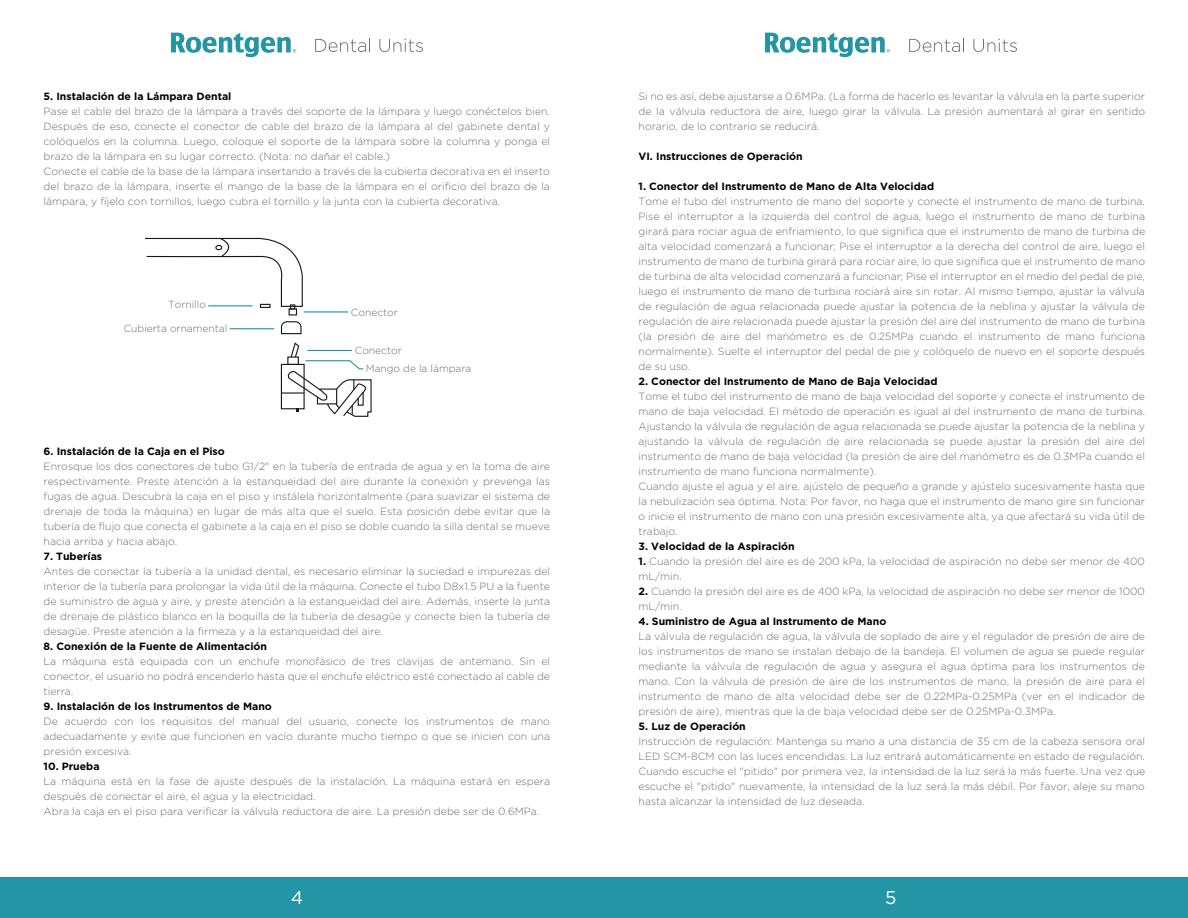
<style>
.page{position:relative;width:1188px;height:918px;background:#fff}
.page>*{position:absolute;margin:0;border:0;box-sizing:border-box;transform-origin:0 0}
.t1{font:18.45px "Gotham HTF";color:#fff}
.t2{font:300 10.5px/15px "Gotham HTF";color:#696d71;text-align:justify}
.t3{font:700 10.5px "Gotham HTF";color:#000001}
.t4{font:300 10.2px/17.4px "Gotham HTF";color:#696d71}
.s1{font-weight:700;color:#000001}
</style>
<div class="page">
<div style="left:0;top:878px;width:1188px;height:40px;background:#2495a5"></div>
<svg style="left:145px;top:237px;width:158px;height:73px"></svg>
<div style="left:289px;top:308px;width:8px;height:7px;border:1px solid #19171c"></div>
<svg style="left:280px;top:321px;width:22px;height:14px"></svg>
<div style="left:281px;top:364px;width:24px;height:45px;border:1px solid #19171c"></div>
<div style="left:260px;top:304px;width:11px;height:4px;border:1px solid #19171c"></div>
<hr style="left:281px;top:392px;width:23px;height:2px;background:#19171c">
<hr style="left:304px;top:311px;width:44px;height:2px;background:#1d96a5">
<hr style="left:208px;top:305px;width:45px;height:1px;background:#1d96a5">
<hr style="left:230px;top:328px;width:44px;height:1px;background:#1d96a5">
<svg style="left:287px;top:343px;width:85px;height:74px"></svg>
<svg style="left:171px;top:33px;width:125px;height:24px"></svg>
<svg style="left:315px;top:38px;width:55px;height:14px"></svg>
<svg style="left:379px;top:39px;width:44px;height:13px"></svg>
<svg style="left:765px;top:33px;width:125px;height:24px"></svg>
<svg style="left:909px;top:38px;width:55px;height:14px"></svg>
<svg style="left:973px;top:39px;width:44px;height:13px"></svg>
<p class="t3" style="left:44px;top:90px;width:189px">5. Instalación de la Lámpara Dental</p>
<p class="t2" style="left:44px;top:104px;width:508px;text-align:left">Pase el cable del brazo de la lámpara a través del soporte de la lámpara y luego conéctelos bien.<br>Después de eso, conecte el conector de cable del brazo de la lámpara al del gabinete dental y colóquelos en la columna. Luego, coloque el soporte de la lámpara sobre la columna y ponga el brazo de la lámpara en su lugar correcto. (Nota: no dañar el cable.)<br>Conecte el cable de la base de la lámpara insertando a través de la cubierta decorativa en el inserto del brazo de la lámpara, inserte el mango de la base de la lámpara en el orificio del brazo de la lámpara, y fíjelo con tornillos, luego cubra el tornillo y la junta con la cubierta decorativa.</p>
<p class="t4" style="left:168px;top:296px;width:39px">Tornillo</p>
<p class="t4" style="left:124px;top:320px;width:105px">Cubierta ornamental</p>
<p class="t4" style="left:351px;top:303px;width:49px">Conector</p>
<p class="t4" style="left:366px;top:342px;width:107px;text-indent:-11px">Conector<br>Mango de la lámpara</p>
<p class="t3" style="left:44px;top:445px;width:183px">6. Instalación de la Caja en el Piso</p>
<p class="t2" style="left:44px;top:458px;width:508px">Enrosque los dos conectores de tubo G1/2" en la tubería de entrada de agua y en la toma de aire respectivamente. Preste atención a la estanqueidad del aire durante la conexión y prevenga las fugas de agua. Descubra la caja en el piso y instálela horizontalmente (para suavizar el sistema de drenaje de toda la máquina) en lugar de más alta que el suelo. Esta posición debe evitar que la tubería de flujo que conecta el gabinete a la caja en el piso se doble cuando la silla dental se mueve hacia arriba y hacia abajo.</p>
<p class="t3" style="left:44px;top:550px;width:60px">7. Tuberías</p>
<p class="t2" style="left:44px;top:564px;width:508px">Antes de conectar la tubería a la unidad dental, es necesario eliminar la suciedad e impurezas del interior de la tubería para prolongar la vida útil de la máquina. Conecte el tubo D8x1.5 PU a la fuente de suministro de agua y aire, y preste atención a la estanqueidad del aire. Además, inserte la junta de drenaje de plástico blanco en la boquilla de la tubería de desagüe y conecte bien la tubería de desagüe. Preste atención a la firmeza y a la estanqueidad del aire.</p>
<p class="t3" style="left:44px;top:640px;width:225px">8. Conexión de la Fuente de Alimentación</p>
<p class="t2" style="left:44px;top:654px;width:508px">La máquina está equipada con un enchufe monofásico de tres clavijas de antemano. Sin el conector, el usuario no podrá encenderlo hasta que el enchufe eléctrico esté conectado al cable de tierra.</p>
<p class="t3" style="left:44px;top:700px;width:230px">9. Instalación de los Instrumentos de Mano</p>
<p class="t2" style="left:44px;top:714px;width:508px">De acuerdo con los requisitos del manual del usuario, conecte los instrumentos de mano adecuadamente y evite que funcionen en vacío durante mucho tiempo o que se inicien con una presión excesiva.</p>
<p class="t3" style="left:44px;top:760px;width:57px">10. Prueba</p>
<p class="t2" style="left:44px;top:774px;width:508px;text-align:left">La máquina está en la fase de ajuste después de la instalación. La máquina estará en espera después de conectar el aire, el agua y la electricidad.<br>Abra la caja en el piso para verificar la válvula reductora de aire. La presión debe ser de 0.6MPa.</p>
<p class="t2" style="left:639px;top:89px;width:508px">Si no es así, debe ajustarse a 0.6MPa. (La forma de hacerlo es levantar la válvula en la parte superior de la válvula reductora de aire, luego girar la válvula. La presión aumentará al girar en sentido horario, de lo contrario se reducirá.</p>
<p class="t3" style="left:639px;top:151px;width:166px">VI. Instrucciones de Operación</p>
<p class="t3" style="left:639px;top:180px;width:297px">1. Conector del Instrumento de Mano de Alta Velocidad</p>
<p class="t2" style="left:639px;top:194px;width:508px">Tome el tubo del instrumento de mano del soporte y conecte el instrumento de mano de turbina.<br>Pise el interruptor a la izquierda del control de agua, luego el instrumento de mano de turbina girará para rociar agua de enfriamiento, lo que significa que el instrumento de mano de turbina de alta velocidad comenzará a funcionar; Pise el interruptor a la derecha del control de aire, luego el instrumento de mano de turbina girará para rociar aire, lo que significa que el instrumento de mano de turbina de alta velocidad comenzará a funcionar; Pise el interruptor en el medio del pedal de pie, luego el instrumento de mano de turbina rociará aire sin rotar. Al mismo tiempo, ajustar la válvula de regulación de agua relacionada puede ajustar la potencia de la neblina y ajustar la válvula de regulación de aire relacionada puede ajustar la presión del aire del instrumento de mano de turbina (la presión de aire del manómetro es de 0.25MPa cuando el instrumento de mano funciona normalmente). Suelte el interruptor del pedal de pie y colóquelo de nuevo en el soporte después de su uso.</p>
<p class="t3" style="left:639px;top:376px;width:300px">2. Conector del Instrumento de Mano de Baja Velocidad</p>
<p class="t2" style="left:639px;top:389px;width:508px;text-align:left">Tome el tubo del instrumento de mano de baja velocidad del soporte y conecte el instrumento de mano de baja velocidad. El método de operación es igual al del instrumento de mano de turbina.<br>Ajustando la válvula de regulación de agua relacionada se puede ajustar la potencia de la neblina y ajustando la válvula de regulación de aire relacionada se puede ajustar la presión del aire del instrumento de mano de baja velocidad (la presión de aire del manómetro es de 0.3MPa cuando el instrumento de mano funciona normalmente).<br>Cuando ajuste el agua y el aire, ajústelo de pequeño a grande y ajústelo sucesivamente hasta que la nebulización sea óptima. Nota: Por favor, no haga que el instrumento de mano gire sin funcionar o inicie el instrumento de mano con una presión excesivamente alta, ya que afectará su vida útil de trabajo.</p>
<p class="t3" style="left:639px;top:541px;width:158px">3. Velocidad de la Aspiración</p>
<p class="t2" style="left:639px;top:554px;width:508px"><span class="s1">1.</span> Cuando la presión del aire es de 200 kPa, la velocidad de aspiración no debe ser menor de 400 mL/min.</p>
<p class="t2" style="left:639px;top:584px;width:508px"><span class="s1">2.</span> Cuando la presión del aire es de 400 kPa, la velocidad de aspiración no debe ser menor de 1000 mL/min.</p>
<p class="t3" style="left:639px;top:616px;width:249px">4. Suministro de Agua al Instrumento de Mano</p>
<p class="t2" style="left:639px;top:629px;width:508px">La válvula de regulación de agua, la válvula de soplado de aire y el regulador de presión de aire de los instrumentos de mano se instalan debajo de la bandeja. El volumen de agua se puede regular mediante la válvula de regulación de agua y asegura el agua óptima para los instrumentos de mano. Con la válvula de presión de aire de los instrumentos de mano, la presión de aire para el instrumento de mano de alta velocidad debe ser de 0.22MPa-0.25MPa (ver en el indicador de presión de aire), mientras que la de baja velocidad debe ser de 0.25MPa-0.3MPa.</p>
<p class="t3" style="left:639px;top:721px;width:109px">5. Luz de Operación</p>
<p class="t2" style="left:639px;top:734px;width:508px">Instrucción de regulación: Mantenga su mano a una distancia de 35 cm de la cabeza sensora oral LED SCM-8CM con las luces encendidas. La luz entrará automáticamente en estado de regulación.<br>Cuando escuche el "pitido" por primera vez, la intensidad de la luz será la más fuerte. Una vez que escuche el "pitido" nuevamente, la intensidad de la luz será la más débil. Por favor, aleje su mano hasta alcanzar la intensidad de luz deseada.</p>
<h1 class="t1" style="left:291px;top:887px;width:14px">4</h1>
<h1 class="t1" style="left:885px;top:887px;width:13px">5</h1>
</div>
